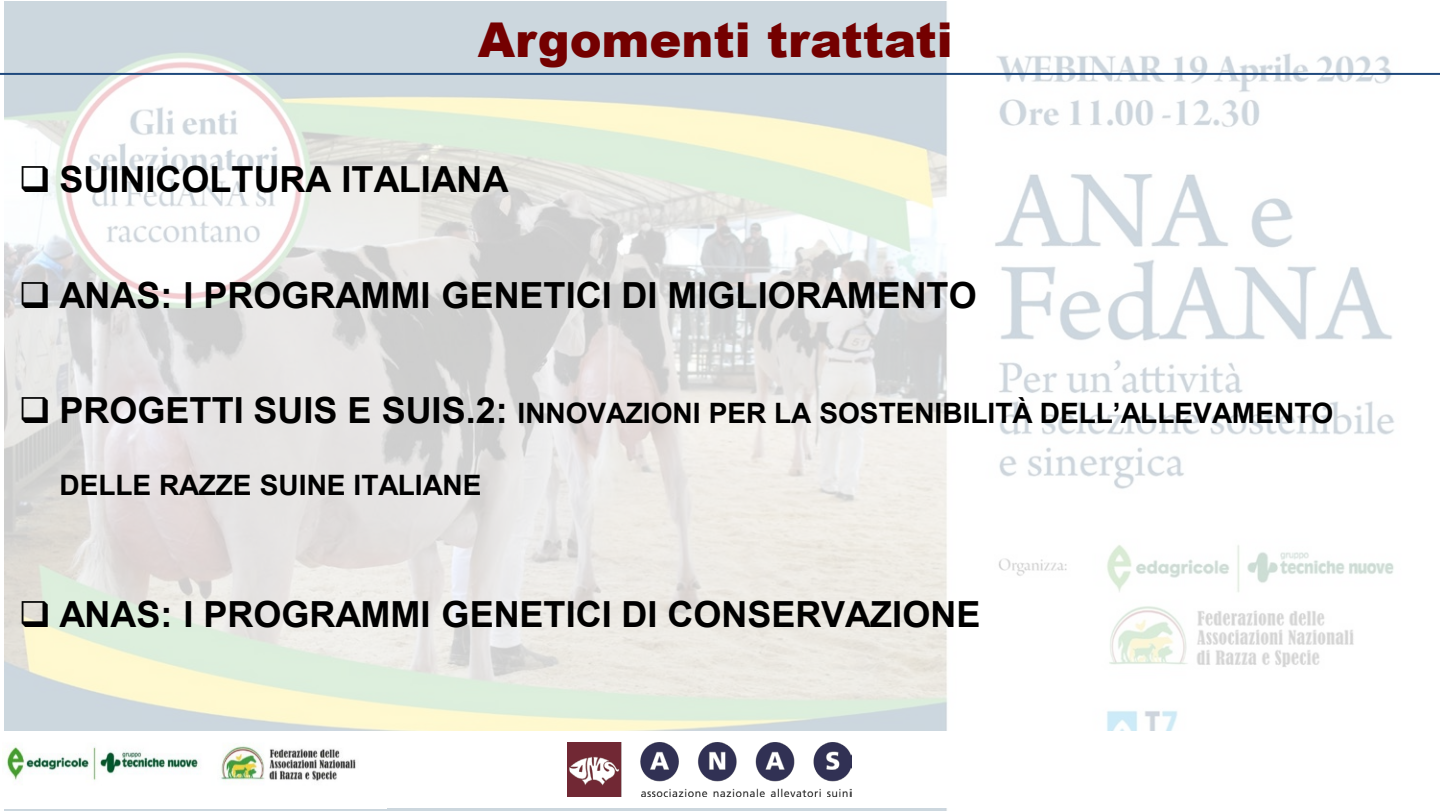
<style>
.page{position:relative;width:1440px;height:811px;background:#fff}
.page>*{position:absolute;margin:0;border:0;box-sizing:border-box;transform-origin:0 0}
.t1{font:900 48px "Arial";color:#740000}
.t2{font:700 36px "Arial";color:#000}
.t3{font:700 28px "Arial";letter-spacing:-.005em;color:#000}
.s1{font-size:36px}
</style>
<div class="page">
<img style="left:5px;top:2px;width:1435px;height:809px">
<hr style="left:0;top:73px;width:1440px;height:2px;background:#1f497d">
<div style="left:0;top:731px;width:1440px;height:77px;background:#fff"></div>
<img style="left:567px;top:743px;width:284px;height:53px">
<img style="left:5px;top:746px;width:351px;height:35px">
<h2 class="t1" style="left:478px;top:5px;width:476px">Argomenti trattati</h2>
<p class="t2" style="left:19px;top:154px;width:491px">❑ SUINICOLTURA ITALIANA</p>
<p class="t2" style="left:19px;top:270px;width:959px">❑ ANAS: I PROGRAMMI GENETICI DI MIGLIORAMENTO</p>
<p class="t3" style="left:19px;top:393px;width:1316px">❑ <span class="s1">PROGETTI SUIS E SUIS.2:</span> INNOVAZIONI PER LA SOSTENIBILITÀ DELL’ALLEVAMENTO</p>
<p class="t3" style="left:60px;top:465px;width:423px">DELLE RAZZE SUINE ITALIANE</p>
<p class="t2" style="left:19px;top:589px;width:963px">❑ ANAS: I PROGRAMMI GENETICI DI CONSERVAZIONE</p>
</div>
